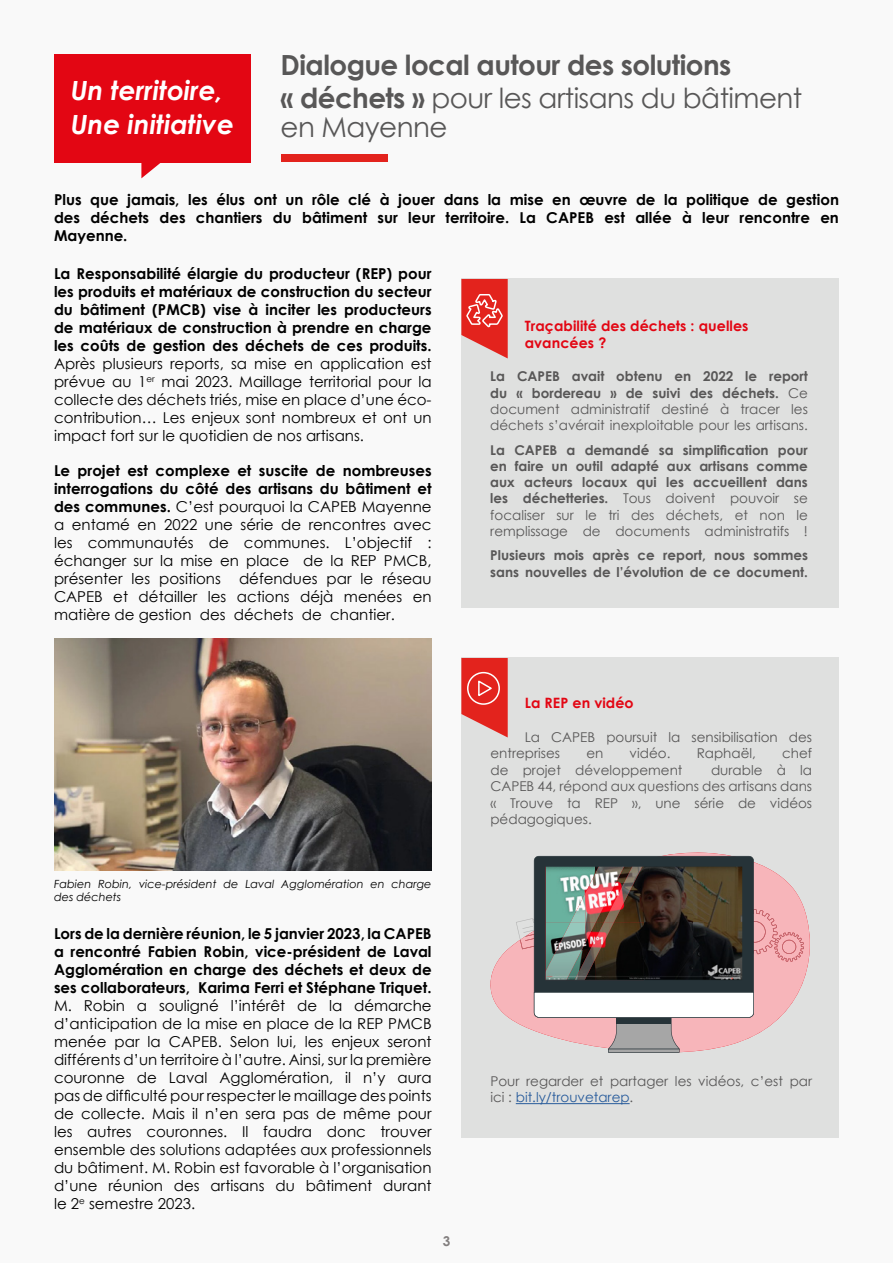
<style>
.page{position:relative;width:893px;height:1263px;background:#f9f9f9}
.page>*{position:absolute;margin:0;border:0;box-sizing:border-box;transform-origin:0 0}
.t1{font:700 27.75px/33.3px "Century Gothic";letter-spacing:-.02em;color:#585757}
.t2{font:27.75px "Century Gothic";letter-spacing:-.02em;color:#585757}
.t3{font:italic 700 26.4px/34.5px "Century Gothic";color:#fff}
.t4{font:15px/18px "Century Gothic";color:#000;text-align:justify}
.t5{font:700 15px/18px "Century Gothic";color:#000;text-align:justify}
.t6{font:700 14.25px/17.1px "Century Gothic";letter-spacing:.005em;color:#e30613}
.t7{font:13.5px/16.5px "Century Gothic";color:#585757;text-align:justify}
.t8{font:700 13.5px/16.2px "Century Gothic";color:#585757;text-align:justify}
.t9{font:700 13.5px "Century Gothic";color:#837f7f}
.t10{font:italic 11.25px/13.5px "Century Gothic";color:#000}
.s1{font-weight:400}
.s2{font-weight:700}
.s3{color:#275b9b}
</style>
<div class="page">
<div style="left:461px;top:278px;width:378px;height:330px;background:#dfe0df"></div>
<div style="left:461px;top:657px;width:378px;height:480px;background:#dfe0df"></div>
<svg style="left:141px;top:162px;width:21px;height:16px"></svg>
<div style="left:54px;top:54px;width:197px;height:108px;background:#e30613"></div>
<div style="left:281px;top:154px;width:106px;height:8px;background:#e3231d"></div>
<img style="left:54px;top:638px;width:378px;height:233px">
<svg style="left:461px;top:279px;width:47px;height:79px;background:#e4514d"></svg>
<hr style="left:516px;top:1103px;width:114px;height:1px;background:#275b9b">
<svg style="left:461px;top:658px;width:47px;height:79px;background:#e34c47"></svg>
<svg style="left:490px;top:853px;width:320px;height:170px"></svg>
<svg style="left:516px;top:856px;width:288px;height:196px;background:#918280"></svg>
<h2 class="t3" style="left:71px;top:71px;width:165px">Un territoire,<br>Une initiative</h2>
<h1 class="t1" style="left:281px;top:47px;width:523px">Dialogue local autour des solutions<br>« déchets » <span class="s1">pour les artisans du bâtiment</span></h1>
<h1 class="t2" style="left:281px;top:107px;width:168px">en Mayenne</h1>
<p class="t5" style="left:54px;top:190px;width:786px">Plus que jamais, les élus ont un rôle clé à jouer dans la mise en œuvre de la politique de gestion des déchets des chantiers du bâtiment sur leur territoire. La CAPEB est allée à leur rencontre en Mayenne.</p>
<p class="t5" style="left:54px;top:264px;width:379px">La Responsabilité élargie du producteur (REP) pour les produits et matériaux de construction du secteur du bâtiment (PMCB) vise à inciter les producteurs de matériaux de construction à prendre en charge les coûts de gestion des déchets de ces produits.</p>
<p class="t4" style="left:54px;top:354px;width:379px">Après plusieurs reports, sa mise en application est prévue au 1<sup>er</sup> mai 2023. Maillage territorial pour la collecte des déchets triés, mise en place d’une éco&shy;contribution… Les enjeux sont nombreux et ont un impact fort sur le quotidien de nos artisans.</p>
<p class="t4" style="left:54px;top:461px;width:379px"><span class="s2">Le projet est complexe et suscite de nombreuses interrogations du côté des artisans du bâtiment et des communes.</span> C’est pourquoi la CAPEB Mayenne a entamé en 2022 une série de rencontres avec les communautés de communes. L’objectif : échanger sur la mise en place de la REP PMCB, présenter les positions défendues par le réseau CAPEB et détailler les actions déjà menées en matière de gestion des déchets de chantier.</p>
<p class="t6" style="left:525px;top:317px;width:225px">Traçabilité des déchets : quelles avancées ?</p>
<p class="t7" style="left:490px;top:368px;width:319px"><span class="s2">La CAPEB avait obtenu en 2022 le report du « bordereau » de suivi des déchets.</span> Ce document administratif destiné à tracer les déchets s’avérait inexploitable pour les artisans.</p>
<p class="t8" style="left:490px;top:441px;width:319px">La CAPEB a demandé sa simplification pour en faire un outil adapté aux artisans comme aux acteurs locaux qui les accueillent dans les déchetteries. <span class="s1">Tous doivent pouvoir se focaliser sur le tri des déchets, et non le remplissage de documents administratifs !</span></p>
<p class="t8" style="left:490px;top:547px;width:319px">Plusieurs mois après ce report, nous sommes sans nouvelles de l’évolution de ce document.</p>
<p class="t10" style="left:54px;top:877px;width:379px">Fabien Robin, vice-président de Laval Agglomération en charge des déchets</p>
<p class="t5" style="left:54px;top:924px;width:379px">Lors de la dernière réunion, le 5 janvier 2023, la CAPEB a rencontré Fabien Robin, vice-président de Laval Agglomération en charge des déchets et deux de ses collaborateurs, Karima Ferri et Stéphane Triquet.</p>
<p class="t4" style="left:54px;top:996px;width:379px">M. Robin a souligné l’intérêt de la démarche d’anticipation de la mise en place de la REP PMCB menée par la CAPEB. Selon lui, les enjeux seront différents d’un territoire à l’autre. Ainsi, sur la première couronne de Laval Agglomération, il n’y aura pas de difficulté pour respecter le maillage des points de collecte. Mais il n’en sera pas de même pour les autres couronnes. Il faudra donc trouver ensemble des solutions adaptées aux professionnels du bâtiment. M. Robin est favorable à l’organisation d’une réunion des artisans du bâtiment durant le 2<sup>e</sup> semestre 2023.</p>
<p class="t9" style="left:443px;top:1230px;width:9px">3</p>
<p class="t6" style="left:525px;top:694px;width:111px">La REP en vidéo</p>
<p class="t7" style="left:490px;top:728px;width:323px;text-indent:34px">La CAPEB poursuit la sensibilisation des entreprises</p>
<p class="t7" style="left:586px;top:745px;width:19px">en</p>
<p class="t7" style="left:630px;top:745px;width:42px">vidéo.</p>
<p class="t7" style="left:697px;top:745px;width:61px">Raphaël,</p>
<p class="t7" style="left:782px;top:745px;width:31px">chef</p>
<p class="t7" style="left:490px;top:761px;width:194px">de projet développement</p>
<p class="t7" style="left:490px;top:761px;width:323px;text-indent:221px">durable à la CAPEB 44, répond aux questions des artisans dans « Trouve ta REP », une série de vidéos pédagogiques.</p>
<p class="t7" style="left:490px;top:1072px;width:323px">Pour regarder et partager les vidéos, c’est par ici : <span class="s3">bit.ly/trouvetarep</span>.</p>
</div>
